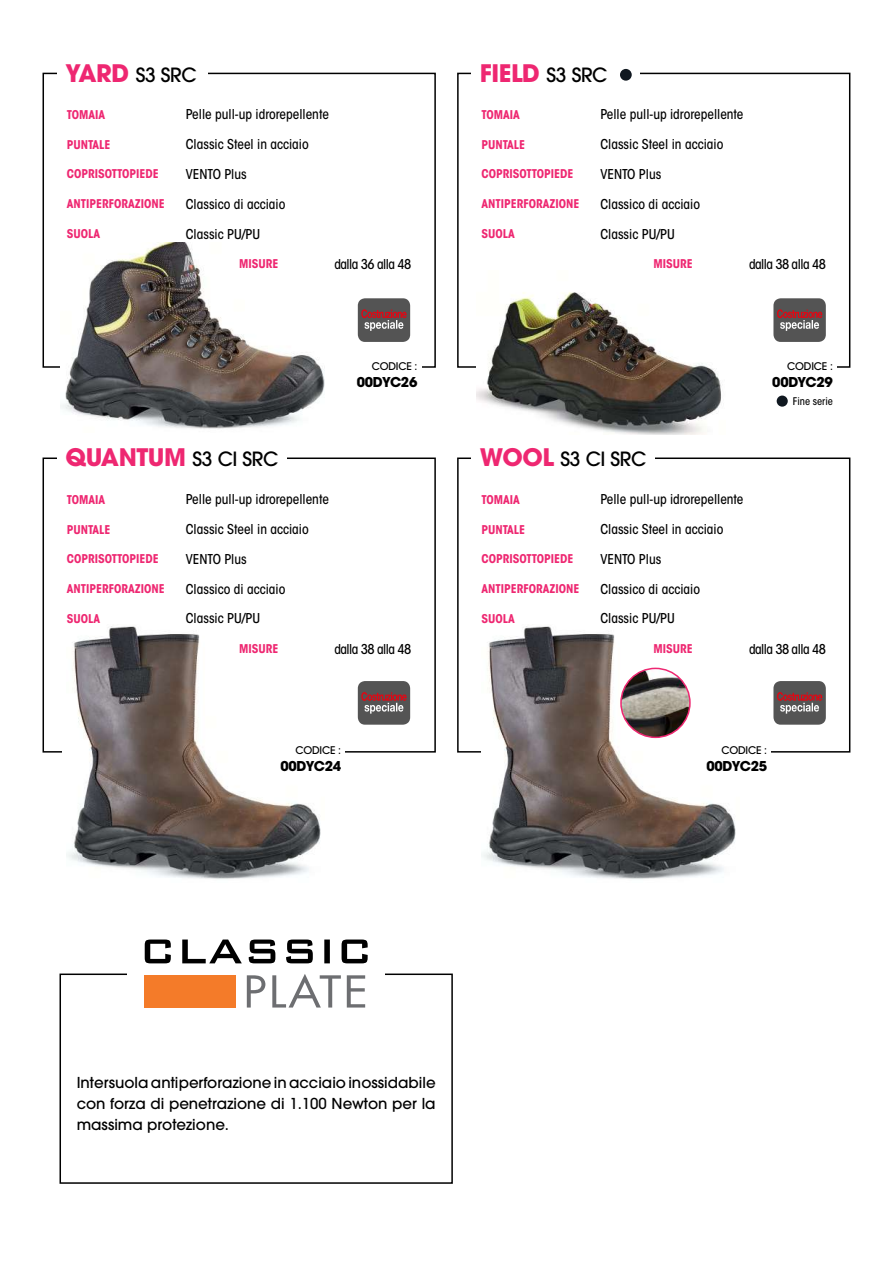
<style>
.page{position:relative;width:893px;height:1263px;background:#fff}
.page>*{position:absolute;margin:0;border:0;box-sizing:border-box;transform-origin:0 0}
.t1{font:700 24px "ITC Avant Garde Pro";letter-spacing:-.02em;color:#ee2771}
.t2{font:500 19.5px "ITC Avant Garde Pro";letter-spacing:-.02em;color:#000}
.t3{font:500 15px/21px "ITC Avant Garde Pro";color:#000;text-align:justify}
.t4{font:500 condensed 13.5px "ITC Avant Garde Std";color:#000}
.t5{font:500 condensed 13.5px "ITC Avant Garde Std";letter-spacing:-.04em;color:#000}
.t6{font:700 13.5px "ITC Avant Garde Pro";letter-spacing:-.02em;color:#000}
.t7{font:700 condensed 12px "ITC Avant Garde Std";color:#ee2771}
.t8{font:500 10.5px "ITC Avant Garde Pro";letter-spacing:-.02em;color:#000}
.t9{font:500 condensed 10.5px "ITC Avant Garde Std";color:#000}
.s1{font-weight:700;font-size:24px;color:#ee2771}
.s2{font-weight:500;font-size:19.5px;color:#000}
</style>
<div class="page">
<div style="left:60px;top:973px;width:393px;height:211px;border:2px solid #000"></div>
<div style="left:127px;top:930px;width:258px;height:85px;background:#fff"></div>
<svg style="left:145px;top:939px;width:223px;height:24px"></svg>
<svg style="left:247px;top:974px;width:118px;height:33px"></svg>
<div style="left:145px;top:975px;width:91px;height:32px;background:#f47b29"></div>
<div style="left:43px;top:73px;width:393px;height:295px;border:2px solid #000"></div>
<div style="left:457px;top:73px;width:393px;height:295px;border:2px solid #000"></div>
<div style="left:43px;top:457px;width:393px;height:296px;border:2px solid #000"></div>
<div style="left:457px;top:457px;width:393px;height:296px;border:2px solid #000"></div>
<div style="left:62px;top:735px;width:225px;height:54px;background:#fff"></div>
<img style="left:61px;top:242px;width:264px;height:187px">
<img style="left:476px;top:292px;width:245px;height:142px">
<div style="left:57px;top:64px;width:150px;height:23px;background:#fff"></div>
<div style="left:471px;top:64px;width:169px;height:23px;background:#fff"></div>
<div style="left:57px;top:449px;width:230px;height:23px;background:#fff"></div>
<div style="left:471px;top:449px;width:184px;height:23px;background:#fff"></div>
<img style="left:482px;top:626px;width:254px;height:253px">
<img style="left:67px;top:626px;width:254px;height:253px">
<img style="left:621px;top:668px;width:69px;height:69px;border-radius:34px">
<div style="left:620px;top:668px;width:71px;height:70px;border:2px solid #ee2771;border-radius:50%"></div>
<div style="left:325px;top:361px;width:96px;height:10px;background:#fff"></div>
<div style="left:718px;top:361px;width:119px;height:10px;background:#fff"></div>
<div style="left:249px;top:745px;width:96px;height:10px;background:#fff"></div>
<div style="left:675px;top:745px;width:96px;height:10px;background:#fff"></div>
<svg style="left:358px;top:298px;width:52px;height:44px;background:#6e5d5e"></svg>
<svg style="left:773px;top:298px;width:53px;height:44px;background:#705f60"></svg>
<svg style="left:358px;top:681px;width:52px;height:44px;background:#6e5d5e"></svg>
<svg style="left:773px;top:681px;width:53px;height:44px;background:#705f60"></svg>
<div style="left:777px;top:396px;width:11px;height:11px;background:#101820;border-radius:50%"></div>
<div style="left:620px;top:69px;width:12px;height:12px;background:#101820;border-radius:50%"></div>
<h2 class="t2" style="left:65px;top:62px;width:133px"><span class="s1">YARD</span> S3 SRC</h2>
<h1 class="t1" style="left:480px;top:57px;width:129px">FIELD <span class="s2">S3 SRC</span></h1>
<p class="t7" style="left:67px;top:107px;width:40px">TOMAIA</p>
<p class="t4" style="left:186px;top:106px;width:145px">Pelle pull-up idrorepellente</p>
<p class="t7" style="left:67px;top:137px;width:45px">PUNTALE</p>
<p class="t4" style="left:186px;top:136px;width:124px">Classic Steel in acciaio</p>
<p class="t7" style="left:67px;top:166px;width:93px">COPRISOTTOPIEDE</p>
<p class="t4" style="left:186px;top:166px;width:62px">VENTO Plus</p>
<p class="t7" style="left:67px;top:196px;width:100px">ANTIPERFORAZIONE</p>
<p class="t4" style="left:186px;top:196px;width:101px">Classico di acciaio</p>
<p class="t7" style="left:67px;top:226px;width:35px">SUOLA</p>
<p class="t4" style="left:186px;top:225px;width:76px">Classic PU/PU</p>
<p class="t7" style="left:239px;top:256px;width:41px">MISURE</p>
<p class="t5" style="left:334px;top:255px;width:78px">dalla 36 alla 48</p>
<p class="t8" style="left:372px;top:360px;width:47px">CODICE :</p>
<p class="t6" style="left:357px;top:372px;width:62px">00DYC26</p>
<p class="t7" style="left:481px;top:107px;width:40px">TOMAIA</p>
<p class="t4" style="left:600px;top:106px;width:145px">Pelle pull-up idrorepellente</p>
<p class="t7" style="left:481px;top:137px;width:45px">PUNTALE</p>
<p class="t4" style="left:600px;top:136px;width:124px">Classic Steel in acciaio</p>
<p class="t7" style="left:481px;top:166px;width:93px">COPRISOTTOPIEDE</p>
<p class="t4" style="left:600px;top:166px;width:62px">VENTO Plus</p>
<p class="t7" style="left:481px;top:196px;width:100px">ANTIPERFORAZIONE</p>
<p class="t4" style="left:600px;top:196px;width:101px">Classico di acciaio</p>
<p class="t7" style="left:481px;top:226px;width:35px">SUOLA</p>
<p class="t4" style="left:600px;top:225px;width:76px">Classic PU/PU</p>
<p class="t7" style="left:654px;top:256px;width:41px">MISURE</p>
<p class="t5" style="left:749px;top:255px;width:78px">dalla 38 alla 48</p>
<p class="t8" style="left:787px;top:360px;width:47px">CODICE :</p>
<p class="t6" style="left:772px;top:372px;width:62px">00DYC29</p>
<p class="t9" style="left:793px;top:395px;width:42px">Fine serie</p>
<h1 class="t1" style="left:65px;top:441px;width:215px">QUANTUM <span class="s2">S3 CI SRC</span></h1>
<h2 class="t2" style="left:480px;top:447px;width:168px"><span class="s1">WOOL</span> S3 CI SRC</h2>
<p class="t7" style="left:67px;top:492px;width:40px">TOMAIA</p>
<p class="t4" style="left:186px;top:491px;width:145px">Pelle pull-up idrorepellente</p>
<p class="t7" style="left:67px;top:521px;width:45px">PUNTALE</p>
<p class="t4" style="left:186px;top:521px;width:124px">Classic Steel in acciaio</p>
<p class="t7" style="left:67px;top:551px;width:93px">COPRISOTTOPIEDE</p>
<p class="t4" style="left:186px;top:551px;width:62px">VENTO Plus</p>
<p class="t7" style="left:67px;top:581px;width:100px">ANTIPERFORAZIONE</p>
<p class="t4" style="left:186px;top:580px;width:101px">Classico di acciaio</p>
<p class="t7" style="left:67px;top:611px;width:35px">SUOLA</p>
<p class="t4" style="left:186px;top:610px;width:76px">Classic PU/PU</p>
<p class="t7" style="left:239px;top:641px;width:41px">MISURE</p>
<p class="t5" style="left:334px;top:640px;width:78px">dalla 38 alla 48</p>
<p class="t8" style="left:295px;top:744px;width:47px">CODICE :</p>
<p class="t6" style="left:280px;top:757px;width:62px">00DYC24</p>
<p class="t7" style="left:481px;top:492px;width:40px">TOMAIA</p>
<p class="t4" style="left:600px;top:491px;width:145px">Pelle pull-up idrorepellente</p>
<p class="t7" style="left:481px;top:521px;width:45px">PUNTALE</p>
<p class="t4" style="left:600px;top:521px;width:124px">Classic Steel in acciaio</p>
<p class="t7" style="left:481px;top:551px;width:93px">COPRISOTTOPIEDE</p>
<p class="t4" style="left:600px;top:551px;width:62px">VENTO Plus</p>
<p class="t7" style="left:481px;top:581px;width:100px">ANTIPERFORAZIONE</p>
<p class="t4" style="left:600px;top:580px;width:101px">Classico di acciaio</p>
<p class="t7" style="left:481px;top:611px;width:35px">SUOLA</p>
<p class="t4" style="left:600px;top:610px;width:76px">Classic PU/PU</p>
<p class="t7" style="left:654px;top:641px;width:41px">MISURE</p>
<p class="t5" style="left:749px;top:640px;width:78px">dalla 38 alla 48</p>
<p class="t8" style="left:721px;top:744px;width:47px">CODICE :</p>
<p class="t6" style="left:706px;top:757px;width:62px">00DYC25</p>
<p class="t3" style="left:77px;top:1072px;width:360px">Intersuola antiperforazione in acciaio inossidabile con forza di penetrazione di 1.100 Newton per la massima protezione.</p>
</div>
